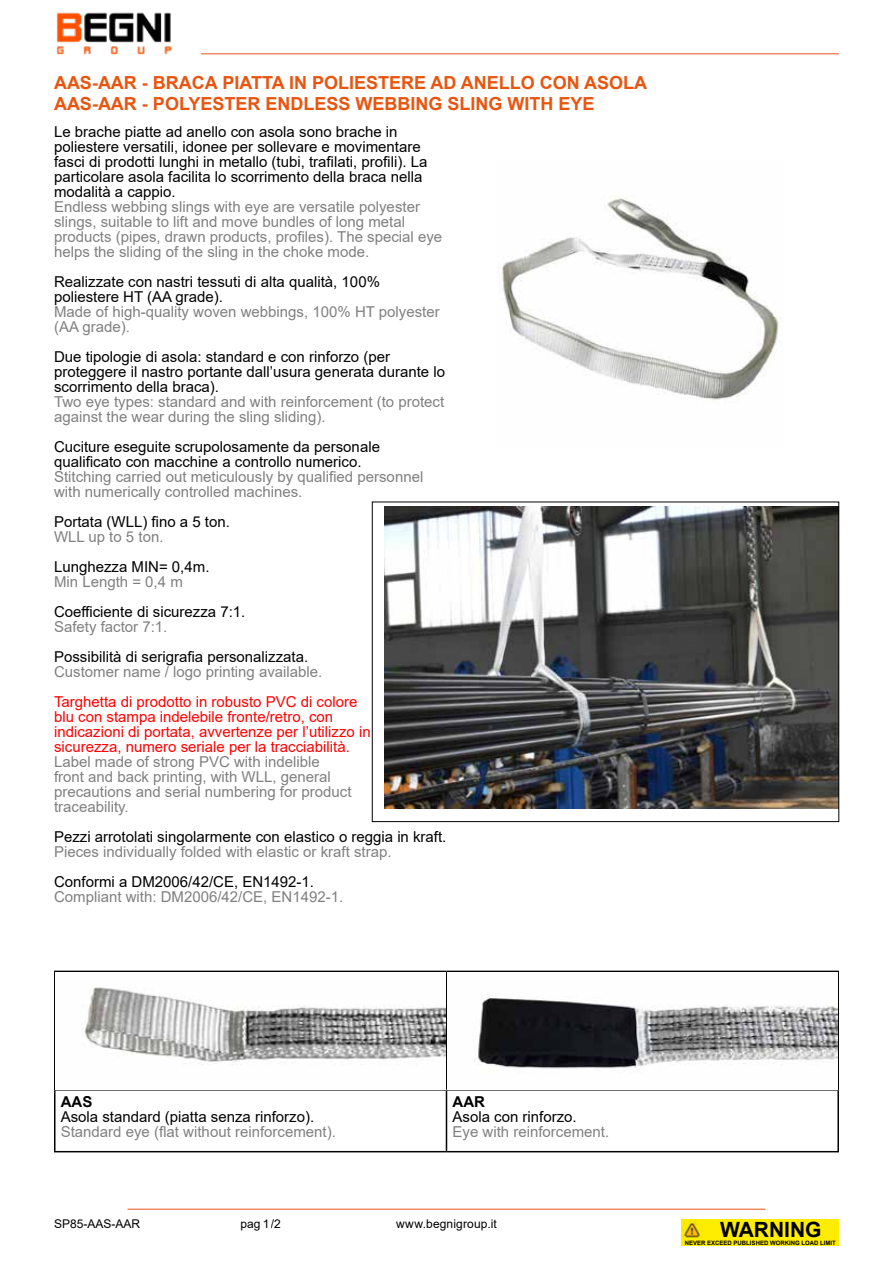
<style>
.page{position:relative;width:893px;height:1263px;background:#fff}
.page>*{position:absolute;margin:0;border:0;box-sizing:border-box;transform-origin:0 0}
.t1{font:700 21px "Arial";color:#000}
.t2{font:700 18px/21.6px "Arial";color:#e9550f}
.t3{font:15px/15px "Arial";color:#808080}
.t4{font:15px/15px "Arial";color:#000}
.t5{font:15px/15px "Arial";color:#f00}
.t6{font:700 15px "Arial";color:#000}
.t7{font:12px "Arial";letter-spacing:.01em;color:#000}
.t8{font:700 6px "Arial";color:#000}
</style>
<div class="page">
<img style="left:56px;top:12px;width:116px;height:42px">
<div style="left:682px;top:1219px;width:157px;height:27px;background:#ffed00"></div>
<img style="left:682px;top:1219px;width:20px;height:19px">
<hr style="left:127px;top:1209px;width:638px;height:1px;background:#e9531d">
<hr style="left:201px;top:54px;width:638px;height:1px;background:#e9531d">
<img style="left:384px;top:506px;width:453px;height:302px">
<div style="left:372px;top:502px;width:467px;height:320px;border:1px solid #000"></div>
<img style="left:498px;top:196px;width:284px;height:204px">
<hr style="left:54px;top:971px;width:392px;height:1px;background:#000">
<hr style="left:54px;top:972px;width:2px;height:117px;background:#000">
<hr style="left:446px;top:971px;width:393px;height:1px;background:#000">
<hr style="left:837px;top:972px;width:2px;height:117px;background:#000">
<hr style="left:54px;top:1089px;width:392px;height:1px;background:#000">
<hr style="left:54px;top:1090px;width:2px;height:61px;background:#000">
<hr style="left:446px;top:1089px;width:393px;height:1px;background:#000">
<hr style="left:446px;top:1090px;width:1px;height:61px;background:#000">
<hr style="left:837px;top:1090px;width:2px;height:61px;background:#000">
<hr style="left:54px;top:1151px;width:392px;height:1px;background:#000">
<hr style="left:446px;top:1151px;width:393px;height:1px;background:#000">
<img style="left:82px;top:972px;width:755px;height:117px">
<p class="t2" style="left:54px;top:72px;width:594px">AAS-AAR - BRACA PIATTA IN POLIESTERE AD ANELLO CON ASOLA<br>AAS-AAR - POLYESTER ENDLESS WEBBING SLING WITH EYE</p>
<p class="t4" style="left:54px;top:124px;width:375px">Le brache piatte ad anello con asola sono brache in poliestere versatili, idonee per sollevare e movimentare fasci di prodotti lunghi in metallo (tubi, trafilati, profili). La particolare asola facilita lo scorrimento della braca nella modalità a cappio.</p>
<p class="t3" style="left:54px;top:199px;width:390px">Endless webbing slings with eye are versatile polyester slings, suitable to lift and move bundles of long metal products (pipes, drawn products, profiles). The special eye helps the sliding of the sling in the choke mode.</p>
<p class="t4" style="left:54px;top:274px;width:327px">Realizzate con nastri tessuti di alta qualità, 100% poliestere HT (AA grade).</p>
<p class="t3" style="left:54px;top:304px;width:387px">Made of high-quality woven webbings, 100% HT polyester (AA grade).</p>
<p class="t4" style="left:54px;top:349px;width:393px">Due tipologie di asola: standard e con rinforzo (per proteggere il nastro portante dall’usura generata durante lo scorrimento della braca).</p>
<p class="t3" style="left:54px;top:394px;width:392px">Two eye types: standard and with reinforcement (to protect against the wear during the sling sliding).</p>
<p class="t4" style="left:54px;top:439px;width:327px">Cuciture eseguite scrupolosamente da personale qualificato con macchine a controllo numerico.</p>
<p class="t3" style="left:54px;top:469px;width:371px">Stitching carried out meticulously by qualified personnel with numerically controlled machines.</p>
<p class="t4" style="left:54px;top:514px;width:177px">Portata (WLL) fino a 5 ton.</p>
<p class="t3" style="left:54px;top:529px;width:111px">WLL up to 5 ton.</p>
<p class="t4" style="left:54px;top:559px;width:157px">Lunghezza MIN= 0,4m.</p>
<p class="t3" style="left:54px;top:574px;width:130px">Min Length = 0,4 m</p>
<p class="t4" style="left:54px;top:604px;width:193px">Coefficiente di sicurezza 7:1.</p>
<p class="t3" style="left:54px;top:619px;width:115px">Safety factor 7:1.</p>
<p class="t4" style="left:54px;top:649px;width:256px">Possibilità di serigrafia personalizzata.</p>
<p class="t3" style="left:54px;top:664px;width:270px">Customer name / logo printing available.</p>
<p class="t5" style="left:54px;top:694px;width:318px">Targhetta di prodotto in robusto PVC di colore blu con stampa indelebile fronte/retro, con indicazioni di portata, avvertenze per l’utilizzo in sicurezza, numero seriale per la tracciabilità.</p>
<p class="t3" style="left:54px;top:754px;width:299px">Label made of strong PVC with indelible front and back printing, with WLL, general precautions and serial numbering for product traceability.</p>
<p class="t4" style="left:54px;top:829px;width:394px">Pezzi arrotolati singolarmente con elastico o reggia in kraft.</p>
<p class="t3" style="left:54px;top:844px;width:339px">Pieces individually folded with elastic or kraft strap.</p>
<p class="t4" style="left:54px;top:874px;width:262px">Conformi a DM2006/42/CE, EN1492-1.</p>
<p class="t3" style="left:54px;top:889px;width:291px">Compliant with: DM2006/42/CE, EN1492-1.</p>
<p class="t6" style="left:61px;top:1091px;width:33px">AAS</p>
<p class="t4" style="left:61px;top:1109px;width:255px">Asola standard (piatta senza rinforzo).</p>
<p class="t3" style="left:61px;top:1124px;width:277px">Standard eye (flat without reinforcement).</p>
<p class="t6" style="left:452px;top:1091px;width:34px">AAR</p>
<p class="t4" style="left:452px;top:1109px;width:126px">Asola con rinforzo.</p>
<p class="t3" style="left:452px;top:1124px;width:158px">Eye with reinforcement.</p>
<p class="t7" style="left:54px;top:1216px;width:88px">SP85-AAS-AAR</p>
<p class="t7" style="left:263px;top:1216px;width:8px">1</p>
<p class="t7" style="left:241px;top:1216px;width:42px">pag /2</p>
<p class="t7" style="left:396px;top:1216px;width:102px">www.begnigroup.it</p>
<h1 class="t1" style="left:720px;top:1215px;width:103px">WARNING</h1>
<p class="t8" style="left:685px;top:1238px;width:152px">NEVER EXCEED PUBLISHED WORKING LOAD LIMIT</p>
</div>
